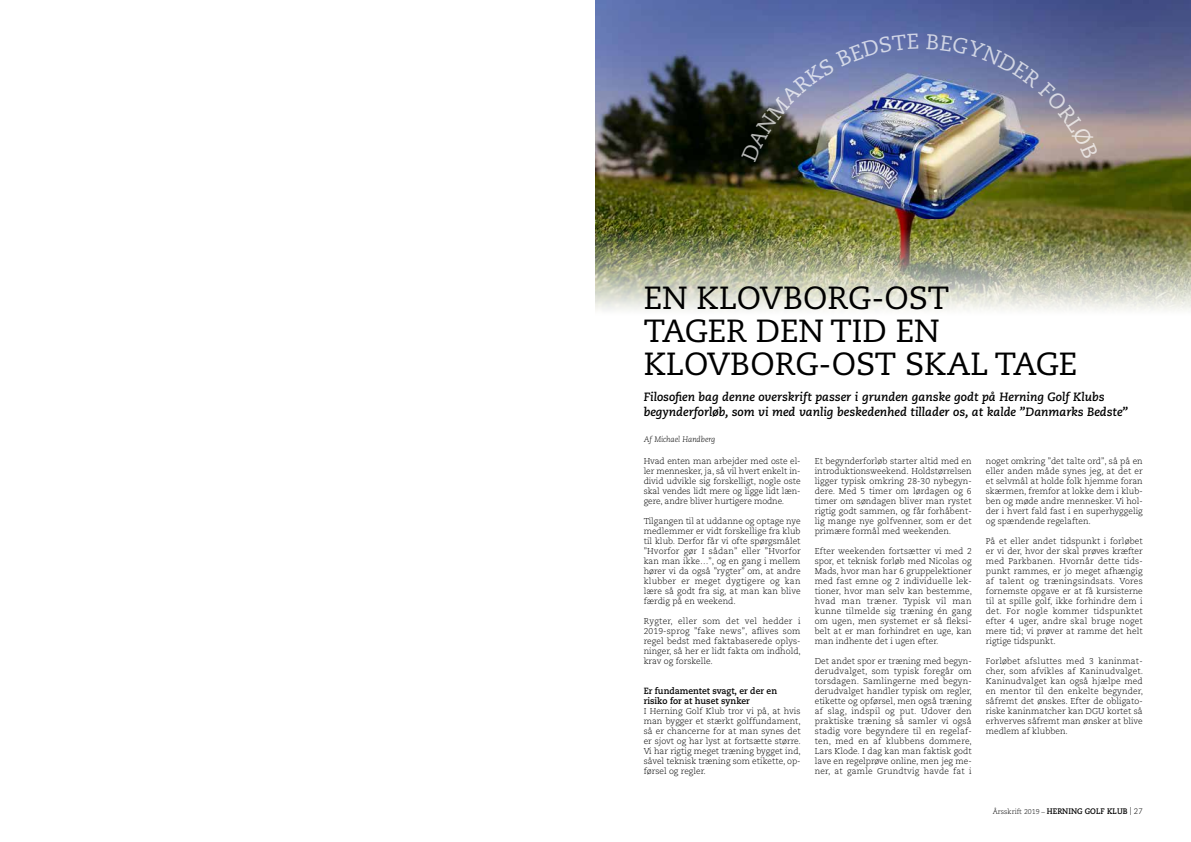
<style>
.page{position:relative;width:1191px;height:842px;background:#fff}
.page>*{position:absolute;margin:0;border:0;box-sizing:border-box;transform-origin:0 0}
.t1{font:32px/33px "Caecilia LT Std";color:#000}
.t2{font:italic 700 12px/14.5px "Caecilia LT Std";color:#000}
.t3{font:700 9px/10px "Caecilia LT Std";color:#000;scale:.95 1}
.t4{font:300 8.5px/10px "Caecilia LT Std";color:#000;text-align:justify}
.t5{font:700 8px "Caecilia LT Std";color:#000;scale:.95 1}
.t6{font:italic 300 8px "Caecilia LT Std";letter-spacing:-.005em;color:#000}
.s1{font-weight:300;font-size:7px}
.s2{font-weight:300}
</style>
<div class="page">
<img style="left:595px;top:0;width:596px;height:219px">
<img style="left:595px;top:219px;width:596px;height:91px">
<img style="left:741px;top:34px;width:177px;height:128px">
<img style="left:926px;top:34px;width:172px;height:125px">
<h1 class="t1" style="left:643px;top:282px;width:435px">EN KLOVBORG-OST<br>TAGER DEN TID EN<br>KLOVBORG-OST SKAL TAGE</h1>
<h2 class="t2" style="left:643px;top:390px;width:486px">Filosofien bag denne overskrift passer i grunden ganske godt på Herning Golf Klubs begynderforløb, som vi med vanlig beskedenhed tillader os, at kalde ”Danmarks Bedste”</h2>
<p class="t6" style="left:643px;top:434px;width:73px">Af Michael Handberg</p>
<p class="t4" style="left:643px;top:456px;width:158px">Hvad enten man arbejder med oste el&shy;ler mennesker, ja, så vil hvert enkelt in&shy;divid udvikle sig forskelligt, nogle oste skal vendes lidt mere og ligge lidt læn&shy;gere, andre bliver hurtigere modne.</p>
<p class="t4" style="left:643px;top:516px;width:158px">Tilgangen til at uddanne og optage nye medlemmer er vidt forskellige fra klub til klub. Derfor får vi ofte spørgsmålet ”Hvorfor gør I sådan” eller ”Hvorfor kan man ikke…”, og en gang i mellem hører vi da også ”rygter” om, at andre klubber er meget dygtigere og kan lære så godt fra sig, at man kan blive færdig på en weekend.</p>
<p class="t4" style="left:643px;top:616px;width:159px">Rygter, eller som det vel hedder i 2019-sprog ”fake news”, aflives som regel bedst med faktabaserede oplys&shy;ninger, så her er lidt fakta om indhold, krav og forskelle.</p>
<p class="t3" style="left:643px;top:686px;width:142px">Er fundamentet svagt, er der en risiko for at huset synker</p>
<p class="t4" style="left:643px;top:706px;width:159px">I Herning Golf Klub tror vi på, at hvis man bygger et stærkt golffundament, så er chancerne for at man synes det er sjovt og har lyst at fortsætte større.<br>Vi har rigtig meget træning bygget ind, såvel teknisk træning som etikette, op&shy;førsel og regler.</p>
<p class="t4" style="left:814px;top:456px;width:158px">Et begynderforløb starter altid med en introduktionsweekend. Holdstørrelsen ligger typisk omkring 28-30 nybegyn&shy;dere. Med 5 timer om lørdagen og 6 timer om søndagen bliver man rystet rigtig godt sammen, og får forhåbent&shy;lig mange nye golfvenner, som er det primære formål med weekenden.</p>
<p class="t4" style="left:814px;top:546px;width:159px">Efter weekenden fortsætter vi med 2 spor, et teknisk forløb med Nicolas og Mads, hvor man har 6 gruppelektioner med fast emne og 2 individuelle lek&shy;tioner, hvor man selv kan bestemme, hvad man træner. Typisk vil man kunne tilmelde sig træning én gang om ugen, men systemet er så fleksi&shy;belt at er man forhindret en uge, kan man indhente det i ugen efter.</p>
<p class="t4" style="left:814px;top:656px;width:159px">Det andet spor er træning med begyn&shy;derudvalget, som typisk foregår om torsdagen. Samlingerne med begyn&shy;derudvalget handler typisk om regler, etikette og opførsel, men også træning af slag, indspil og put. Udover den praktiske træning så samler vi også stadig vore begyndere til en regelaf&shy;ten, med en af klubbens dommere, Lars Klode. I dag kan man faktisk godt lave en regelprøve online, men jeg me&shy;ner, at gamle Grundtvig havde fat i</p>
<p class="t4" style="left:986px;top:456px;width:158px">noget omkring ”det talte ord”, så på en eller anden måde synes jeg, at det er et selvmål at holde folk hjemme foran skærmen, fremfor at lokke dem i klub&shy;ben og møde andre mennesker. Vi hol&shy;der i hvert fald fast i en superhyggelig og spændende regelaften.</p>
<p class="t4" style="left:986px;top:536px;width:158px">På et eller andet tidspunkt i forløbet er vi der, hvor der skal prøves kræfter med Parkbanen. Hvornår dette tids&shy;punkt rammes, er jo meget afhængig af talent og træningsindsats. Vores fornemste opgave er at få kursisterne til at spille golf, ikke forhindre dem i det. For nogle kommer tidspunktet efter 4 uger, andre skal bruge noget mere tid; vi prøver at ramme det helt rigtige tidspunkt.</p>
<p class="t4" style="left:986px;top:656px;width:159px">Forløbet afsluttes med 3 kaninmat&shy;cher, som afvikles af Kaninudvalget.<br>Kaninudvalget kan også hjælpe med en mentor til den enkelte begynder, såfremt det ønskes. Efter de obligato&shy;riske kaninmatcher kan DGU kortet så erhverves såfremt man ønsker at blive medlem af klubben.</p>
<p class="t5" style="left:993px;top:806px;width:159px"><span class="s1">Årsskrift 2019 –</span> HERNING GOLF KLUB <span class="s2">| 27</span></p>
</div>
